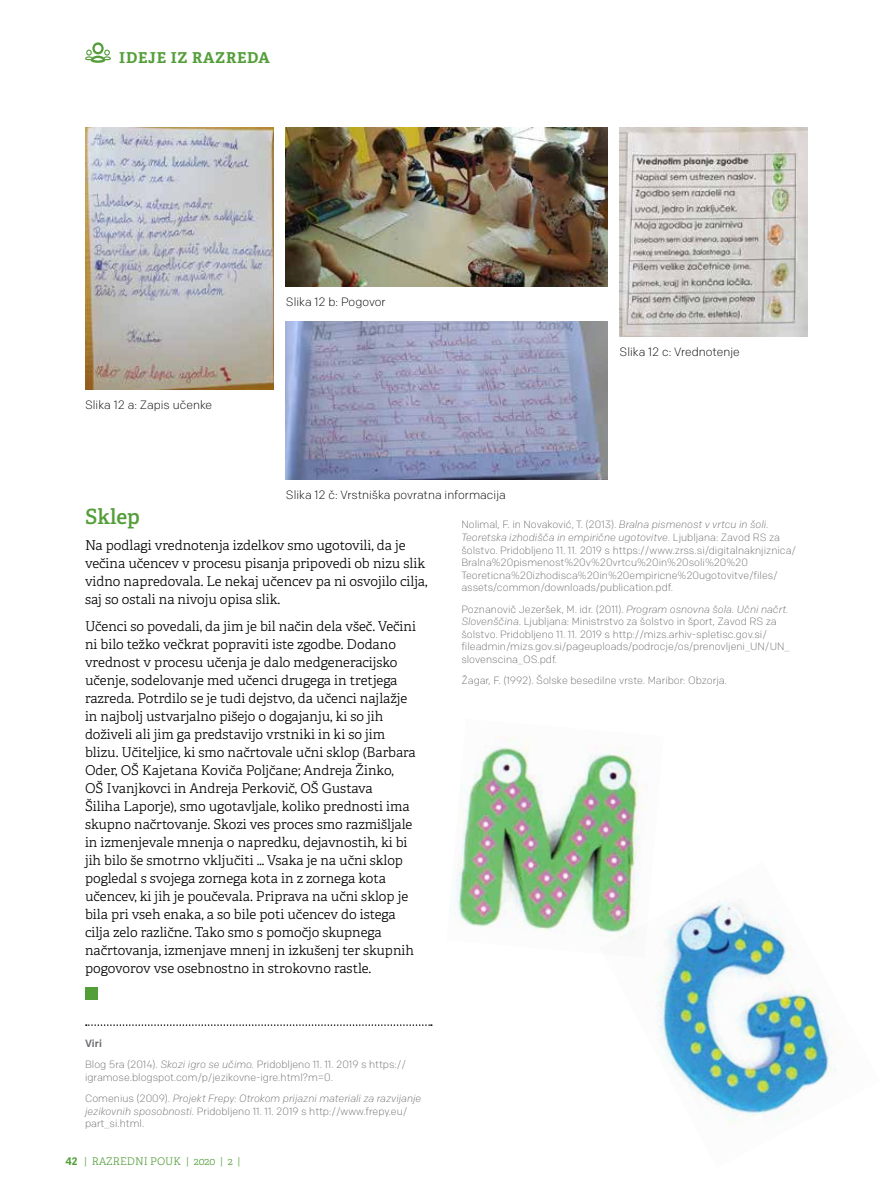
<style>
.page{position:relative;width:893px;height:1191px;background:#fff}
.page>*{position:absolute;margin:0;border:0;box-sizing:border-box;transform-origin:0 0}
.t1{font:600 21px "Adelle";color:#549e3a}
.t2{font:700 15px "Adelle";letter-spacing:.05em;color:#549e3a}
.t3{font:300 13.5px/18px "Adelle";color:#000}
.t4{font:300 12px "Chrono";color:#000}
.t5{font:300 10.5px/12.6px "Chrono";color:#6d6e71}
.t6{font:300 10.5px "Adelle";color:#549e3a}
.s1{font-weight:500}
.s2{font-style:italic}
.s3{font-family:"Adelle Sans";font-weight:700}
</style>
<div class="page">
<svg style="left:85px;top:42px;width:26px;height:21px"></svg>
<img style="left:454px;top:736px;width:191px;height:196px">
<img style="left:600px;top:861px;width:236px;height:263px">
<img style="left:85px;top:128px;width:188px;height:262px">
<img style="left:286px;top:128px;width:321px;height:158px">
<img style="left:620px;top:128px;width:188px;height:208px">
<img style="left:286px;top:321px;width:321px;height:159px">
<svg style="left:86px;top:1024px;width:346px;height:2px"></svg>
<div style="left:85px;top:987px;width:12px;height:12px;background:#549e3a"></div>
<p class="t2" style="left:119px;top:48px;width:152px">IDEJE IZ RAZREDA</p>
<p class="t4" style="left:85px;top:398px;width:129px">Slika 12 a: Zapis učenke</p>
<p class="t4" style="left:286px;top:294px;width:101px">Slika 12 b: Pogovor</p>
<p class="t4" style="left:286px;top:488px;width:221px">Slika 12 č: Vrstniška povratna informacija</p>
<p class="t4" style="left:620px;top:344px;width:122px">Slika 12 c: Vrednotenje</p>
<h1 class="t1" style="left:85px;top:503px;width:57px">Sklep</h1>
<p class="t3" style="left:85px;top:537px;width:344px">Na podlagi vrednotenja izdelkov smo ugotovili, da je večina učencev v procesu pisanja pripovedi ob nizu slik vidno napredovala. Le nekaj učencev pa ni osvojilo cilja, saj so ostali na nivoju opisa slik.</p>
<p class="t3" style="left:85px;top:617px;width:332px">Učenci so povedali, da jim je bil način dela všeč. Večini ni bilo težko večkrat popraviti iste zgodbe. Dodano vrednost v procesu učenja je dalo medgeneracijsko učenje, sodelovanje med učenci drugega in tretjega razreda. Potrdilo se je tudi dejstvo, da učenci najlažje in najbolj ustvarjalno pišejo o dogajanju, ki so jih doživeli ali jim ga predstavijo vrstniki in ki so jim blizu. Učiteljice, ki smo načrtovale učni sklop (Barbara Oder, OŠ Kajetana Koviča Poljčane; Andreja Žinko,<br>OŠ Ivanjkovci in Andreja Perkovič, OŠ Gustava<br>Šiliha Laporje), smo ugotavljale, koliko prednosti ima skupno načrtovanje. Skozi ves proces smo razmišljale in izmenjevale mnenja o napredku, dejavnostih, ki bi jih bilo še smotrno vključiti … Vsaka je na učni sklop pogledal s svojega zornega kota in z zornega kota učencev, ki jih je poučevala. Priprava na učni sklop je bila pri vseh enaka, a so bile poti učencev do istega cilja zelo različne. Tako smo s pomočjo skupnega načrtovanja, izmenjave mnenj in izkušenj ter skupnih pogovorov vse osebnostno in strokovno rastle.</p>
<p class="t5" style="left:85px;top:1032px;width:323px;line-height:21.1px"><span class="s1">Viri<br></span>Blog 5ra (2014). <span class="s2">Skozi igro se učimo.</span> Pridobljeno 11. 11. 2019 s https://</p>
<p class="t5" style="left:85px;top:1066px;width:338px;line-height:21.1px">igramose.blogspot.com/p/jezikovne-igre.html?m=0.<br>Comenius (2009). <span class="s2">Projekt Frepy: Otrokom prijazni materiali za razvijanje</span></p>
<p class="t5" style="left:85px;top:1104px;width:324px"><span class="s2">jezikovnih sposobnosti</span>. Pridobljeno 11. 11. 2019 s http://www.frepy.eu/ part_si.html.</p>
<p class="t6" style="left:66px;top:1154px;width:176px"><span class="s3">42</span> | RAZREDNI POUK | 2020 | 2 |</p>
<p class="t5" style="left:461px;top:518px;width:336px">Nolimal, F. in Novaković, T. (2013). <span class="s2">Bralna pismenost v vrtcu in šoli.<br>Teoretska izhodišča in empirične ugotovitve.</span> Ljubljana: Zavod RS za šolstvo. Pridobljeno 11. 11. 2019 s https://www.zrss.si/digitalnaknjiznica/ Bralna%20pismenost%20v%20vrtcu%20in%20soli%20%20<br>Teoreticna%20izhodisca%20in%20empiricne%20ugotovitve/files/ assets/common/downloads/publication.pdf.</p>
<p class="t5" style="left:461px;top:602px;width:330px">Poznanovič Jezeršek, M. idr. (2011). <span class="s2">Program osnovna šola. Učni načrt.<br>Slovenščina</span>. Ljubljana: Ministrstvo za šolstvo in šport, Zavod RS za šolstvo. Pridobljeno 11. 11. 2019 s http://mizs.arhiv-spletisc.gov.si/ fileadmin/mizs.gov.si/pageuploads/podrocje/os/prenovljeni_UN/UN_ slovenscina_OS.pdf.</p>
<p class="t5" style="left:461px;top:674px;width:267px">Žagar, F. (1992). Šolske besedilne vrste. Maribor: Obzorja.</p>
</div>
